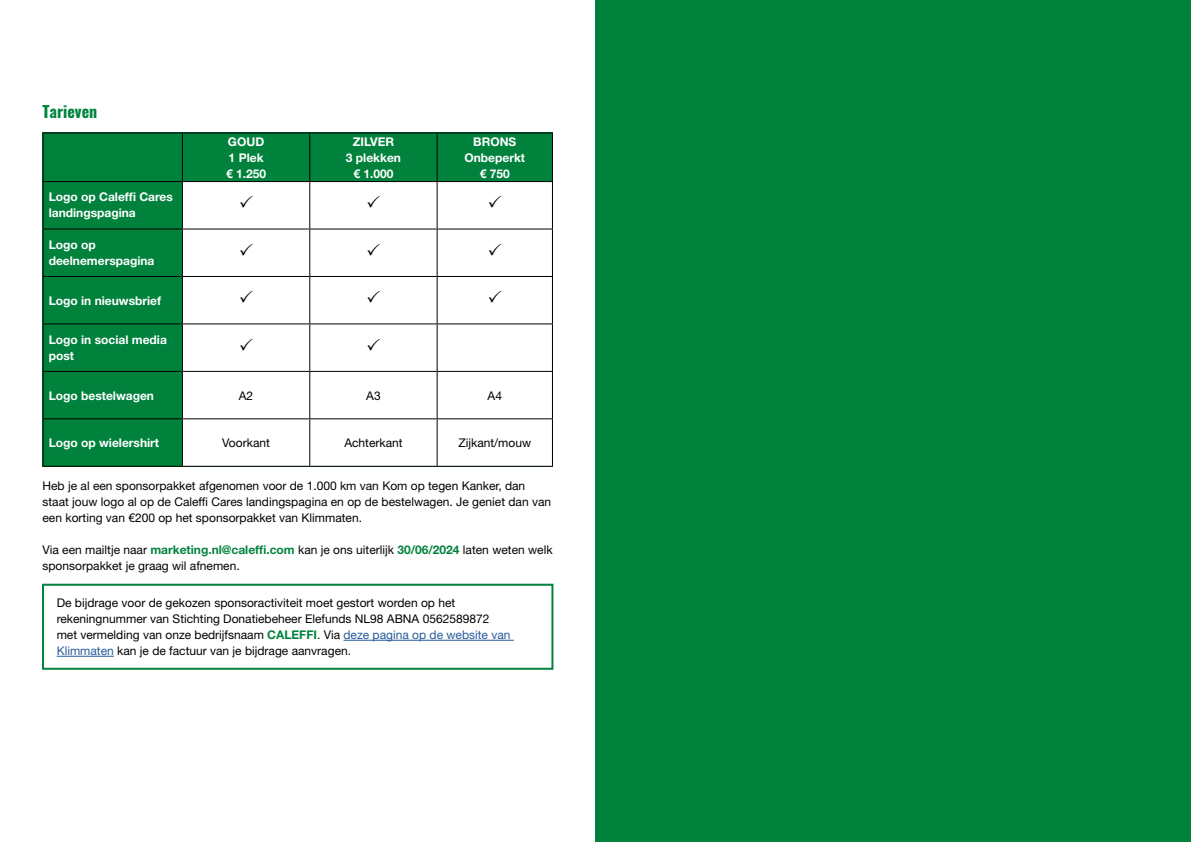
<style>
.page{position:relative;width:1191px;height:842px;background:#fff}
.page>*{position:absolute;margin:0;border:0;box-sizing:border-box;transform-origin:0 0}
.t1{font:700 16px "Oswald";color:#00843d}
.t2{font:12px/16px "Helvetica Neue LT Std";color:#000}
.t3{font:700 12px/16px "Helvetica Neue LT Std";color:#fff}
.s1{font-weight:700;color:#00823d}
.s2{color:#275b9b}
</style>
<div class="page">
<div style="left:595px;top:0;width:596px;height:842px;background:#00823d"></div>
<div style="left:43px;top:132px;width:510px;height:335px;background:#00823d"></div>
<div style="left:183px;top:182px;width:369px;height:284px;background:#fff"></div>
<hr style="left:43px;top:132px;width:139px;height:1px;background:#000">
<hr style="left:43px;top:133px;width:1px;height:48px;background:#000">
<hr style="left:182px;top:132px;width:128px;height:1px;background:#000">
<hr style="left:182px;top:133px;width:1px;height:48px;background:#000">
<hr style="left:310px;top:132px;width:127px;height:1px;background:#000">
<hr style="left:309px;top:133px;width:1px;height:48px;background:#000">
<hr style="left:437px;top:132px;width:116px;height:1px;background:#000">
<hr style="left:436px;top:133px;width:1px;height:48px;background:#000">
<hr style="left:552px;top:133px;width:1px;height:48px;background:#000">
<hr style="left:43px;top:181px;width:139px;height:1px;background:#000">
<hr style="left:43px;top:182px;width:1px;height:46px;background:#000">
<hr style="left:182px;top:181px;width:128px;height:1px;background:#000">
<hr style="left:182px;top:182px;width:1px;height:46px;background:#000">
<hr style="left:310px;top:181px;width:127px;height:1px;background:#000">
<hr style="left:309px;top:182px;width:1px;height:46px;background:#000">
<hr style="left:437px;top:181px;width:116px;height:1px;background:#000">
<hr style="left:436px;top:182px;width:1px;height:46px;background:#000">
<hr style="left:552px;top:182px;width:1px;height:46px;background:#000">
<hr style="left:43px;top:228px;width:139px;height:1px;background:#000">
<hr style="left:43px;top:229px;width:1px;height:47px;background:#000">
<hr style="left:182px;top:228px;width:128px;height:1px;background:#000">
<hr style="left:182px;top:229px;width:1px;height:47px;background:#000">
<hr style="left:310px;top:228px;width:127px;height:1px;background:#000">
<hr style="left:309px;top:229px;width:1px;height:47px;background:#000">
<hr style="left:437px;top:228px;width:116px;height:1px;background:#000">
<hr style="left:436px;top:229px;width:1px;height:47px;background:#000">
<hr style="left:552px;top:229px;width:1px;height:47px;background:#000">
<hr style="left:43px;top:276px;width:139px;height:1px;background:#000">
<hr style="left:43px;top:277px;width:1px;height:46px;background:#000">
<hr style="left:182px;top:276px;width:128px;height:1px;background:#000">
<hr style="left:182px;top:277px;width:1px;height:46px;background:#000">
<hr style="left:310px;top:276px;width:127px;height:1px;background:#000">
<hr style="left:309px;top:277px;width:1px;height:46px;background:#000">
<hr style="left:437px;top:276px;width:116px;height:1px;background:#000">
<hr style="left:436px;top:277px;width:1px;height:46px;background:#000">
<hr style="left:552px;top:277px;width:1px;height:46px;background:#000">
<hr style="left:43px;top:323px;width:139px;height:1px;background:#000">
<hr style="left:43px;top:324px;width:1px;height:47px;background:#000">
<hr style="left:182px;top:323px;width:128px;height:1px;background:#000">
<hr style="left:182px;top:324px;width:1px;height:47px;background:#000">
<hr style="left:310px;top:323px;width:127px;height:1px;background:#000">
<hr style="left:309px;top:324px;width:1px;height:47px;background:#000">
<hr style="left:437px;top:323px;width:116px;height:1px;background:#000">
<hr style="left:436px;top:324px;width:1px;height:47px;background:#000">
<hr style="left:552px;top:324px;width:1px;height:47px;background:#000">
<hr style="left:43px;top:371px;width:139px;height:1px;background:#000">
<hr style="left:43px;top:372px;width:1px;height:46px;background:#000">
<hr style="left:182px;top:371px;width:128px;height:1px;background:#000">
<hr style="left:182px;top:372px;width:1px;height:46px;background:#000">
<hr style="left:310px;top:371px;width:127px;height:1px;background:#000">
<hr style="left:309px;top:372px;width:1px;height:46px;background:#000">
<hr style="left:437px;top:371px;width:116px;height:1px;background:#000">
<hr style="left:436px;top:372px;width:1px;height:46px;background:#000">
<hr style="left:552px;top:372px;width:1px;height:46px;background:#000">
<hr style="left:43px;top:418px;width:139px;height:1px;background:#000">
<hr style="left:43px;top:419px;width:1px;height:47px;background:#000">
<hr style="left:182px;top:418px;width:128px;height:1px;background:#000">
<hr style="left:182px;top:419px;width:1px;height:47px;background:#000">
<hr style="left:310px;top:418px;width:127px;height:1px;background:#000">
<hr style="left:309px;top:419px;width:1px;height:47px;background:#000">
<hr style="left:437px;top:418px;width:116px;height:1px;background:#000">
<hr style="left:436px;top:419px;width:1px;height:47px;background:#000">
<hr style="left:552px;top:419px;width:1px;height:47px;background:#000">
<hr style="left:43px;top:466px;width:139px;height:1px;background:#000">
<hr style="left:182px;top:466px;width:128px;height:1px;background:#000">
<hr style="left:310px;top:466px;width:127px;height:1px;background:#000">
<hr style="left:437px;top:466px;width:116px;height:1px;background:#000">
<hr style="left:343px;top:640px;width:171px;height:1px;background:#275b9b">
<hr style="left:57px;top:656px;width:57px;height:1px;background:#275b9b">
<div style="left:42px;top:584px;width:511px;height:86px;border:2px solid #00823d"></div>
<svg style="left:240px;top:196px;width:13px;height:12px"></svg>
<svg style="left:367px;top:196px;width:13px;height:12px"></svg>
<svg style="left:489px;top:196px;width:12px;height:12px"></svg>
<svg style="left:240px;top:243px;width:13px;height:12px"></svg>
<svg style="left:367px;top:243px;width:13px;height:12px"></svg>
<svg style="left:489px;top:243px;width:12px;height:12px"></svg>
<svg style="left:240px;top:290px;width:13px;height:13px"></svg>
<svg style="left:367px;top:290px;width:13px;height:13px"></svg>
<svg style="left:489px;top:290px;width:12px;height:13px"></svg>
<svg style="left:240px;top:338px;width:13px;height:12px"></svg>
<svg style="left:367px;top:338px;width:13px;height:12px"></svg>
<h1 class="t1" style="left:43px;top:103px;width:56px">Tarieven</h1>
<p class="t3" style="left:226px;top:133px;width:42px">GOUD<br>1 Plek € 1.250</p>
<p class="t3" style="left:346px;top:133px;width:57px;text-align:center">ZILVER<br>3 plekken € 1.000</p>
<p class="t3" style="left:464px;top:133px;width:62px;text-align:center">BRONS<br>Onbeperkt € 750</p>
<p class="t3" style="left:49px;top:189px;width:126px">Logo op Caleffi Cares landingspagina</p>
<p class="t3" style="left:49px;top:236px;width:107px">Logo op deelnemerspagina</p>
<p class="t3" style="left:49px;top:292px;width:114px">Logo in nieuwsbrief</p>
<p class="t3" style="left:49px;top:331px;width:120px">Logo in social media post</p>
<p class="t3" style="left:49px;top:387px;width:107px">Logo bestelwagen</p>
<p class="t2" style="left:239px;top:387px;width:16px">A2</p>
<p class="t2" style="left:366px;top:387px;width:16px">A3</p>
<p class="t2" style="left:487px;top:387px;width:16px">A4</p>
<p class="t3" style="left:49px;top:435px;width:112px">Logo op wielershirt</p>
<p class="t2" style="left:222px;top:435px;width:49px">Voorkant</p>
<p class="t2" style="left:344px;top:435px;width:60px">Achterkant</p>
<p class="t2" style="left:458px;top:435px;width:74px">Zijkant/mouw</p>
<p class="t2" style="left:43px;top:477px;width:510px">Heb je al een sponsorpakket afgenomen voor de 1.000 km van Kom op tegen Kanker, dan staat jouw logo al op de Caleffi Cares landingspagina en op de bestelwagen. Je geniet dan van een korting van €200 op het sponsorpakket van Klimmaten.</p>
<p class="t2" style="left:43px;top:541px;width:511px">Via een mailtje naar <span class="s1">marketing.nl@caleffi.com</span> kan je ons uiterlijk <span class="s1">30/06/2024</span> laten weten welk sponsorpakket je graag wil afnemen.</p>
<p class="t2" style="left:57px;top:595px;width:455px">De bijdrage voor de gekozen sponsoractiviteit moet gestort worden op het rekeningnummer van Stichting Donatiebeheer Elefunds NL98 ABNA 0562589872 met vermelding van onze bedrijfsnaam <span class="s1">CALEFFI</span>. Via <span class="s2">deze pagina op de website van Klimmaten</span> kan je de factuur van je bijdrage aanvragen.</p>
</div>
